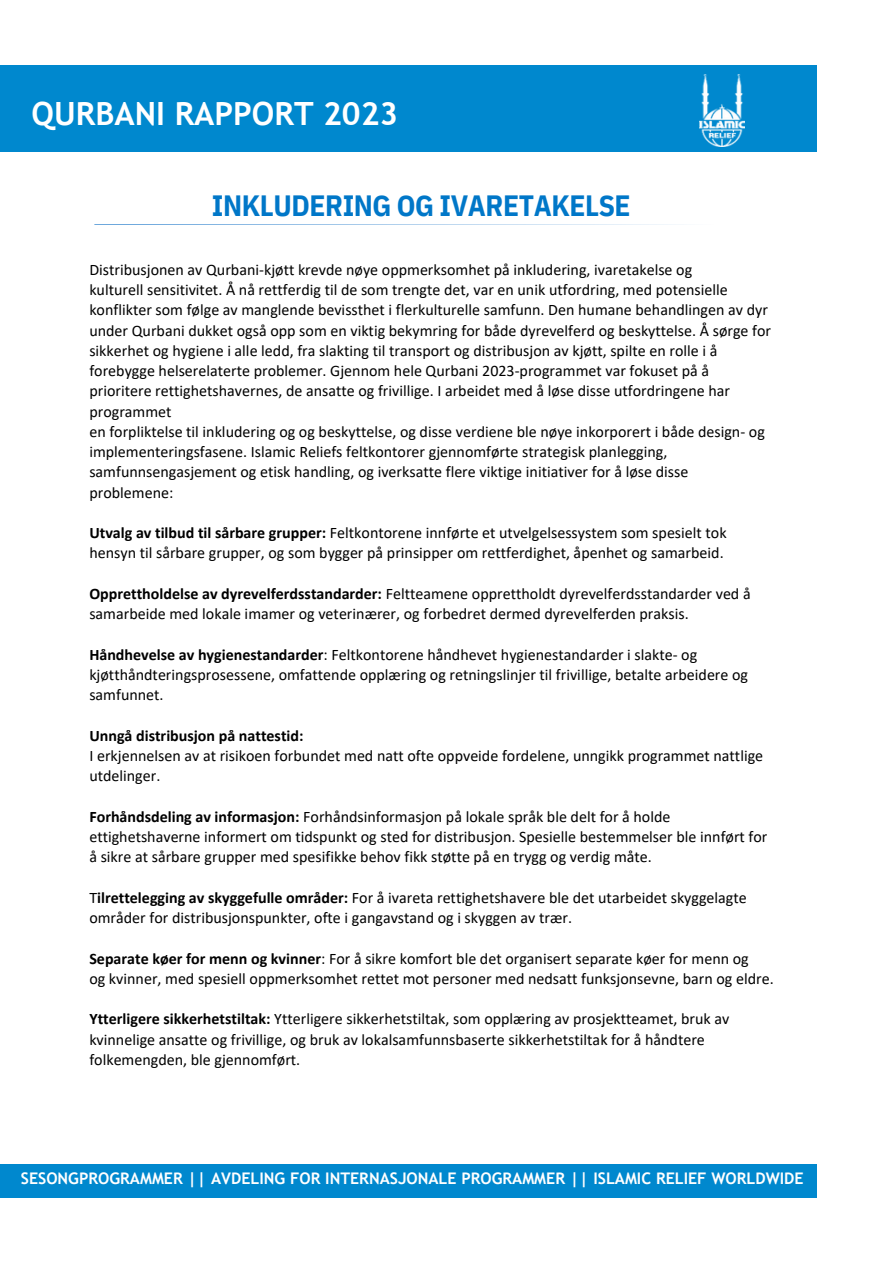
<style>
.page{position:relative;width:894px;height:1264px;background:#fff}
.page>*{position:absolute;margin:0;border:0;box-sizing:border-box;transform-origin:0 0}
.t1{font:700 31.95px "Trebuchet MS";color:#fff}
.t2{font:700 29.25px "IBM Plex Sans Cond";letter-spacing:-.015em;color:#0077c8}
.t3{font:16.05px/20.2px "Calibri";color:#000}
.t4{font:700 16.05px "Trebuchet MS";color:#fff}
.t5{font:700 16.05px "Calibri";color:#000}
.s1{font-weight:700}
</style>
<div class="page">
<svg style="left:94px;top:224px;width:582px;height:1px"></svg>
<div style="left:0;top:65px;width:816px;height:87px;background:#0088ce"></div>
<img style="left:699px;top:74px;width:45px;height:72px">
<div style="left:0;top:1164px;width:816px;height:34px;background:#0088ce"></div>
<p class="t1" style="left:32px;top:95px;width:368px">QURBANI RAPPORT 2023</p>
<h1 class="t2" style="left:212px;top:186px;width:420px">INKLUDERING OG IVARETAKELSE</h1>
<p class="t3" style="left:89px;top:260px;width:604px">Distribusjonen av Qurbani-kjøtt krevde nøye oppmerksomhet på inkludering, ivaretakelse og</p>
<p class="t3" style="left:89px;top:281px;width:683px">kulturell sensitivitet. Å nå rettferdig til de som trengte det, var en unik utfordring, med potensielle konflikter som følge av manglende bevissthet i flerkulturelle samfunn. Den humane behandlingen av dyr under Qurbani dukket også opp som en viktig bekymring for både dyrevelferd og beskyttelse. Å sørge for sikkerhet og hygiene i alle ledd, fra slakting til transport og distribusjon av kjøtt, spilte en rolle i å forebygge helserelaterte problemer. Gjennom hele Qurbani 2023-programmet var fokuset på å prioritere rettighetshavernes, de ansatte og frivillige. I arbeidet med å løse disse utfordringene har programmet</p>
<p class="t3" style="left:89px;top:422px;width:676px">en forpliktelse til inkludering og og beskyttelse, og disse verdiene ble nøye inkorporert i både design- og implementeringsfasene. Islamic Reliefs feltkontorer gjennomførte strategisk planlegging, samfunnsengasjement og etisk handling, og iverksatte flere viktige initiativer for å løse disse problemene:</p>
<p class="t3" style="left:89px;top:524px;width:638px"><span class="s1">Utvalg av tilbud til sårbare grupper:</span> Feltkontorene innførte et utvelgelsessystem som spesielt tok hensyn til sårbare grupper, og som bygger på prinsipper om rettferdighet, åpenhet og samarbeid.</p>
<p class="t3" style="left:89px;top:584px;width:662px"><span class="s1">Opprettholdelse av dyrevelferdsstandarder:</span> Feltteamene opprettholdt dyrevelferdsstandarder ved å samarbeide med lokale imamer og veterinærer, og forbedret dermed dyrevelferden praksis.</p>
<p class="t3" style="left:89px;top:645px;width:660px"><span class="s1">Håndhevelse av hygienestandarder</span>: Feltkontorene håndhevet hygienestandarder i slakte- og kjøtthåndteringsprosessene, omfattende opplæring og retningslinjer til frivillige, betalte arbeidere og samfunnet.</p>
<p class="t5" style="left:89px;top:728px;width:215px">Unngå distribusjon på nattestid:</p>
<p class="t3" style="left:89px;top:746px;width:675px">I erkjennelsen av at risikoen forbundet med natt ofte oppveide fordelene, unngikk programmet nattlige utdelinger.</p>
<p class="t3" style="left:89px;top:807px;width:679px"><span class="s1">Forhåndsdeling av informasjon:</span> Forhåndsinformasjon på lokale språk ble delt for å holde ettighetshaverne informert om tidspunkt og sted for distribusjon. Spesielle bestemmelser ble innført for å sikre at sårbare grupper med spesifikke behov fikk støtte på en trygg og verdig måte.</p>
<p class="t3" style="left:89px;top:888px;width:658px">T<span class="s1">ilrettelegging av skyggefulle områder:</span> For å ivareta rettighetshavere ble det utarbeidet skyggelagte områder for distribusjonspunkter, ofte i gangavstand og i skyggen av trær.</p>
<p class="t3" style="left:89px;top:949px;width:660px"><span class="s1">Separate køer for menn og kvinner</span>: For å sikre komfort ble det organisert separate køer for menn og</p>
<p class="t3" style="left:89px;top:969px;width:685px">og kvinner, med spesiell oppmerksomhet rettet mot personer med nedsatt funksjonsevne, barn og eldre.</p>
<p class="t3" style="left:89px;top:1010px;width:641px"><span class="s1">Ytterligere sikkerhetstiltak:</span> Ytterligere sikkerhetstiltak, som opplæring av prosjektteamet, bruk av kvinnelige ansatte og frivillige, og bruk av lokalsamfunnsbaserte sikkerhetstiltak for å håndtere folkemengden, ble gjennomført.</p>
<p class="t4" style="left:21px;top:1168px;width:784px">SESONGPROGRAMMER || AVDELING FOR INTERNASJONALE PROGRAMMER || ISLAMIC RELIEF WORLDWIDE</p>
</div>
